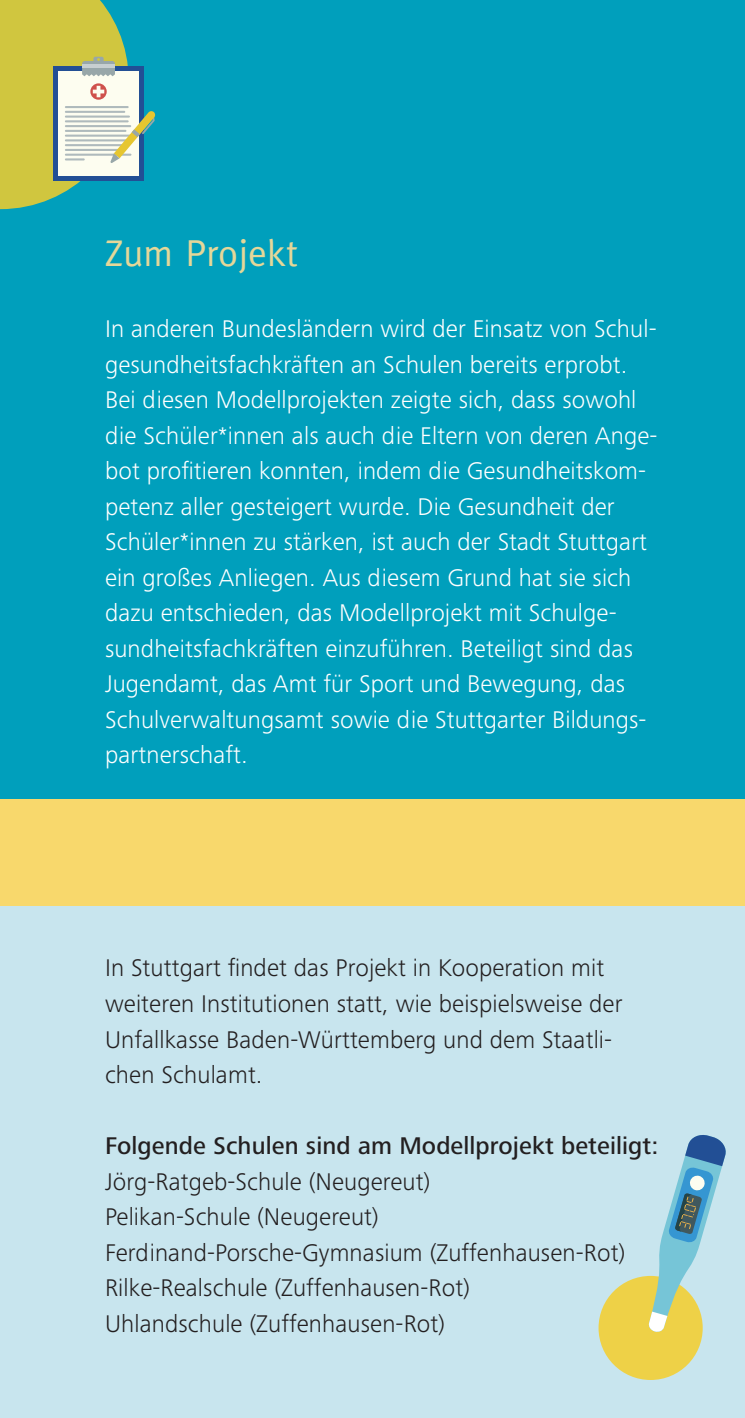
<style>
.page{position:relative;width:745px;height:1418px;background:#fff}
.page>*{position:absolute;margin:0;border:0;box-sizing:border-box;transform-origin:0 0}
.t1{font:37.5px "Meta";letter-spacing:.005em;color:#e5d799}
.t2{font:300 25px/35.5px "Frutiger Next Pro";letter-spacing:.005em;color:#fff}
.t3{font:300 25px/35.5px "Frutiger Next Pro";letter-spacing:.005em;color:#231f20}
.t4{font:500 25px "Frutiger Next Pro";letter-spacing:.005em;color:#231f20}
</style>
<div class="page">
<div style="left:0;top:0;width:744px;height:824px;background:#009fbc"></div>
<div style="left:0;top:905px;width:744px;height:512px;background:#c8e5ee"></div>
<div style="left:0;top:799px;width:744px;height:106px;background:#f8d86c"></div>
<div style="left:598px;top:1275px;width:104px;height:104px;background:#eed147;border-radius:50%"></div>
<svg style="left:0;top:0;width:155px;height:209px"></svg>
<svg style="left:647px;top:1135px;width:79px;height:196px"></svg>
<h1 class="t1" style="left:105px;top:231px;width:194px">Zum Projekt</h1>
<p class="t2" style="left:105px;top:311px;width:553px">In anderen Bundesländern wird der Einsatz von Schul&shy;gesundheitsfachkräften an Schulen bereits erprobt.<br>Bei diesen Modellprojekten zeigte sich, dass sowohl die Schüler*innen als auch die Eltern von deren Ange&shy;bot profitieren konnten, indem die Gesundheitskom&shy;petenz aller gesteigert wurde. Die Gesundheit der Schüler*innen zu stärken, ist auch der Stadt Stuttgart ein großes Anliegen. Aus diesem Grund hat sie sich dazu entschieden, das Modellprojekt mit Schulge&shy;sundheitsfachkräften einzuführen. Beteiligt sind das Jugendamt, das Amt für Sport und Bewegung, das Schulverwaltungsamt sowie die Stuttgarter Bildungs&shy;partnerschaft.</p>
<p class="t3" style="left:105px;top:950px;width:518px">In Stuttgart findet das Projekt in Kooperation mit weiteren Institutionen statt, wie beispielsweise der Unfallkasse Baden-Württemberg und dem Staatli&shy;chen Schulamt.</p>
<p class="t4" style="left:105px;top:1131px;width:554px">Folgende Schulen sind am Modellprojekt beteiligt:</p>
<p class="t3" style="left:105px;top:1163px;width:521px">Jörg-Ratgeb-Schule (Neugereut)<br>Pelikan-Schule (Neugereut)<br>Ferdinand-Porsche-Gymnasium (Zuffenhausen-Rot)<br>Rilke-Realschule (Zuffenhausen-Rot)<br>Uhlandschule (Zuffenhausen-Rot)</p>
</div>
